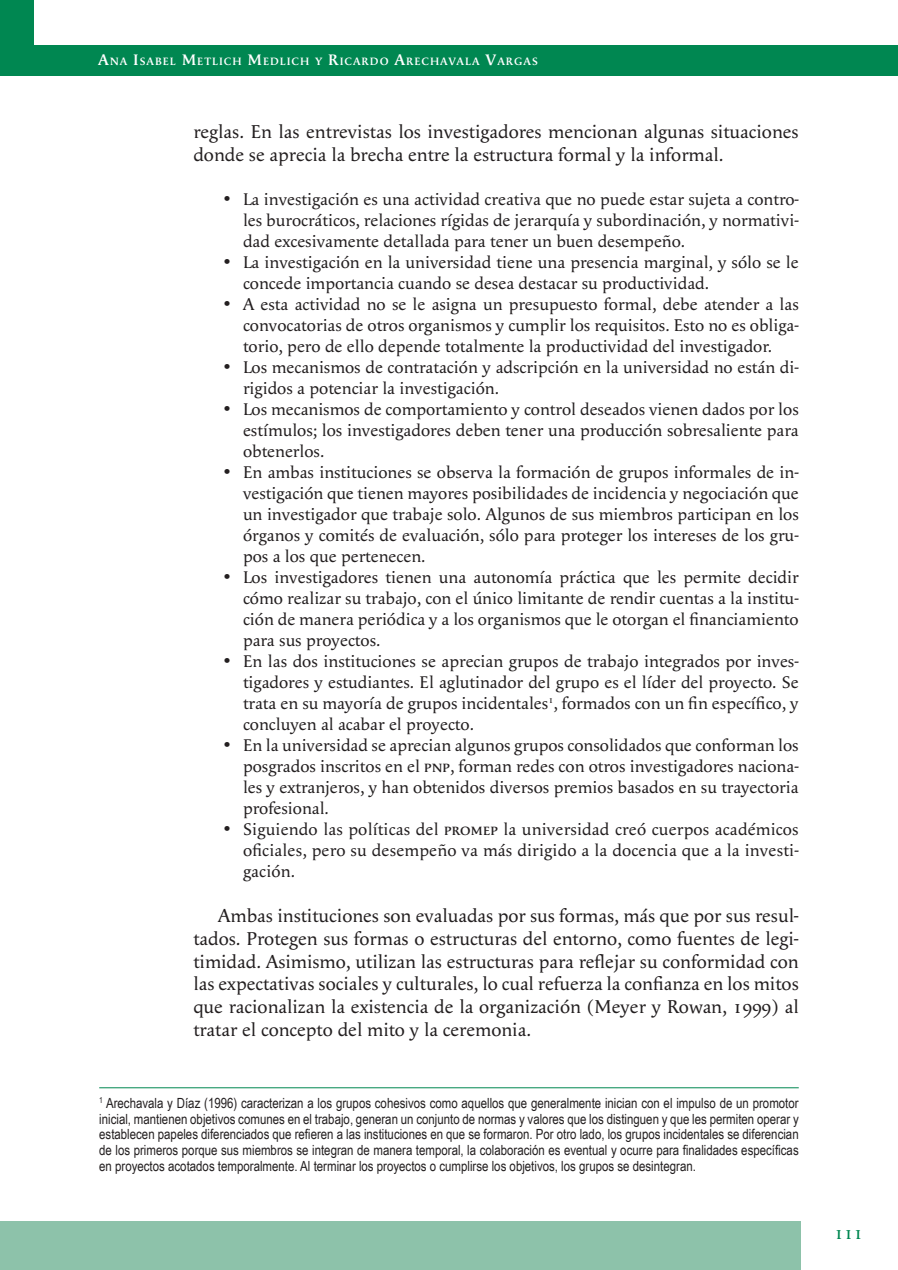
<style>
.page{position:relative;width:898px;height:1270px;background:#fff}
.page>*{position:absolute;margin:0;border:0;box-sizing:border-box;transform-origin:0 0}
.t1{font:19.25px/22.8px "Apolline";color:#231f20}
.t2{font:19.25px "Apolline";color:#008751}
.VIÑETAS{font:17.5px/21px "Apolline";color:#231f20;text-align:justify}
.PIE_DE_PAG{font:14px/15.8px "Arial Narrow";color:#231f20;text-align:justify}
.t3{font:600 11.03px "Apolline";letter-spacing:.085em;color:#fff}
.s1{font-size:15.75px}
.s2{font-family:"Apolline Regular SC"}
</style>
<div class="page">
<div style="left:0;top:0;width:33px;height:75px;background:#008751"></div>
<hr style="left:99px;top:1087px;width:700px;height:1px;background:#008751">
<div style="left:0;top:1222px;width:801px;height:48px;background:#8dc2aa"></div>
<div style="left:33px;top:45px;width:865px;height:30px;background:#008751"></div>
<p class="t3" style="left:98px;top:55px;width:441px"><span class="s1">A</span>NA <span class="s1">I</span>SABEL <span class="s1">M</span>ETLICH <span class="s1">M</span>EDLICH Y <span class="s1">R</span>ICARDO <span class="s1">A</span>RECHAVALA <span class="s1">V</span>ARGAS</p>
<p class="t1" style="left:193px;top:120px;width:607px">reglas. En las entrevistas los investigadores mencionan algunas situaciones donde se aprecia la brecha entre la estructura formal y la informal.</p>
<p class="VIÑETAS" style="left:243px;top:188px;width:557px;text-indent:-20px">• La investigación es una actividad creativa que no puede estar sujeta a contro&shy;les burocráticos, relaciones rígidas de jerarquía y subordinación, y normativi&shy;dad excesivamente detallada para tener un buen desempeño.</p>
<p class="VIÑETAS" style="left:243px;top:251px;width:557px;text-indent:-20px">• La investigación en la universidad tiene una presencia marginal, y sólo se le concede importancia cuando se desea destacar su productividad.</p>
<p class="VIÑETAS" style="left:243px;top:293px;width:557px;text-indent:-20px">• A esta actividad no se le asigna un presupuesto formal, debe atender a las convocatorias de otros organismos y cumplir los requisitos. Esto no es obliga&shy;torio, pero de ello depende totalmente la productividad del investigador.</p>
<p class="VIÑETAS" style="left:243px;top:356px;width:557px;text-indent:-20px">• Los mecanismos de contratación y adscripción en la universidad no están di&shy;rigidos a potenciar la investigación.</p>
<p class="VIÑETAS" style="left:243px;top:398px;width:557px;text-indent:-20px">• Los mecanismos de comportamiento y control deseados vienen dados por los estímulos; los investigadores deben tener una producción sobresaliente para obtenerlos.</p>
<p class="VIÑETAS" style="left:243px;top:461px;width:557px;text-indent:-20px">• En ambas instituciones se observa la formación de grupos informales de in&shy;vestigación que tienen mayores posibilidades de incidencia y negociación que un investigador que trabaje solo. Algunos de sus miembros participan en los órganos y comités de evaluación, sólo para proteger los intereses de los gru&shy;pos a los que pertenecen.</p>
<p class="VIÑETAS" style="left:243px;top:566px;width:557px;text-indent:-20px">• Los investigadores tienen una autonomía práctica que les permite decidir cómo realizar su trabajo, con el único limitante de rendir cuentas a la institu&shy;ción de manera periódica y a los organismos que le otorgan el financiamiento para sus proyectos.</p>
<p class="VIÑETAS" style="left:243px;top:650px;width:557px;text-indent:-20px">• En las dos instituciones se aprecian grupos de trabajo integrados por inves&shy;tigadores y estudiantes. El aglutinador del grupo es el líder del proyecto. Se trata en su mayoría de grupos incidentales<sup>1</sup>, formados con un fin específico, y concluyen al acabar el proyecto.</p>
<p class="VIÑETAS" style="left:243px;top:734px;width:557px;text-indent:-20px">• En la universidad se aprecian algunos grupos consolidados que conforman los posgrados inscritos en el <span class="s2">pnp</span>, forman redes con otros investigadores naciona&shy;les y extranjeros, y han obtenidos diversos premios basados en su trayectoria profesional.</p>
<p class="VIÑETAS" style="left:243px;top:818px;width:557px;text-indent:-20px">• Siguiendo las políticas del <span class="s2">promep</span> la universidad creó cuerpos académicos oficiales, pero su desempeño va más dirigido a la docencia que a la investi&shy;gación.</p>
<p class="t1" style="left:193px;top:904px;width:607px;text-align:justify;text-indent:25px">Ambas instituciones son evaluadas por sus formas, más que por sus resul&shy;tados. Protegen sus formas o estructuras del entorno, como fuentes de legi&shy;timidad. Asimismo, utilizan las estructuras para reflejar su conformidad con las expectativas sociales y culturales, lo cual refuerza la confianza en los mitos que racionalizan la existencia de la organización (Meyer y Rowan, 1999) al tratar el concepto del mito y la ceremonia.</p>
<p class="PIE_DE_PAG" style="left:99px;top:1094px;width:701px"><sup>1</sup> Arechavala y Díaz (1996) caracterizan a los grupos cohesivos como aquellos que generalmente inician con el impulso de un promotor inicial, mantienen objetivos comunes en el trabajo, generan un conjunto de normas y valores que los distinguen y que les permiten operar y establecen papeles diferenciados que refieren a las instituciones en que se formaron. Por otro lado, los grupos incidentales se diferencian de los primeros porque sus miembros se integran de manera temporal, la colaboración es eventual y ocurre para finalidades específicas en proyectos acotados temporalmente. Al terminar los proyectos o cumplirse los objetivos, los grupos se desintegran.</p>
<p class="t2" style="left:834px;top:1221px;width:30px">111</p>
</div>
